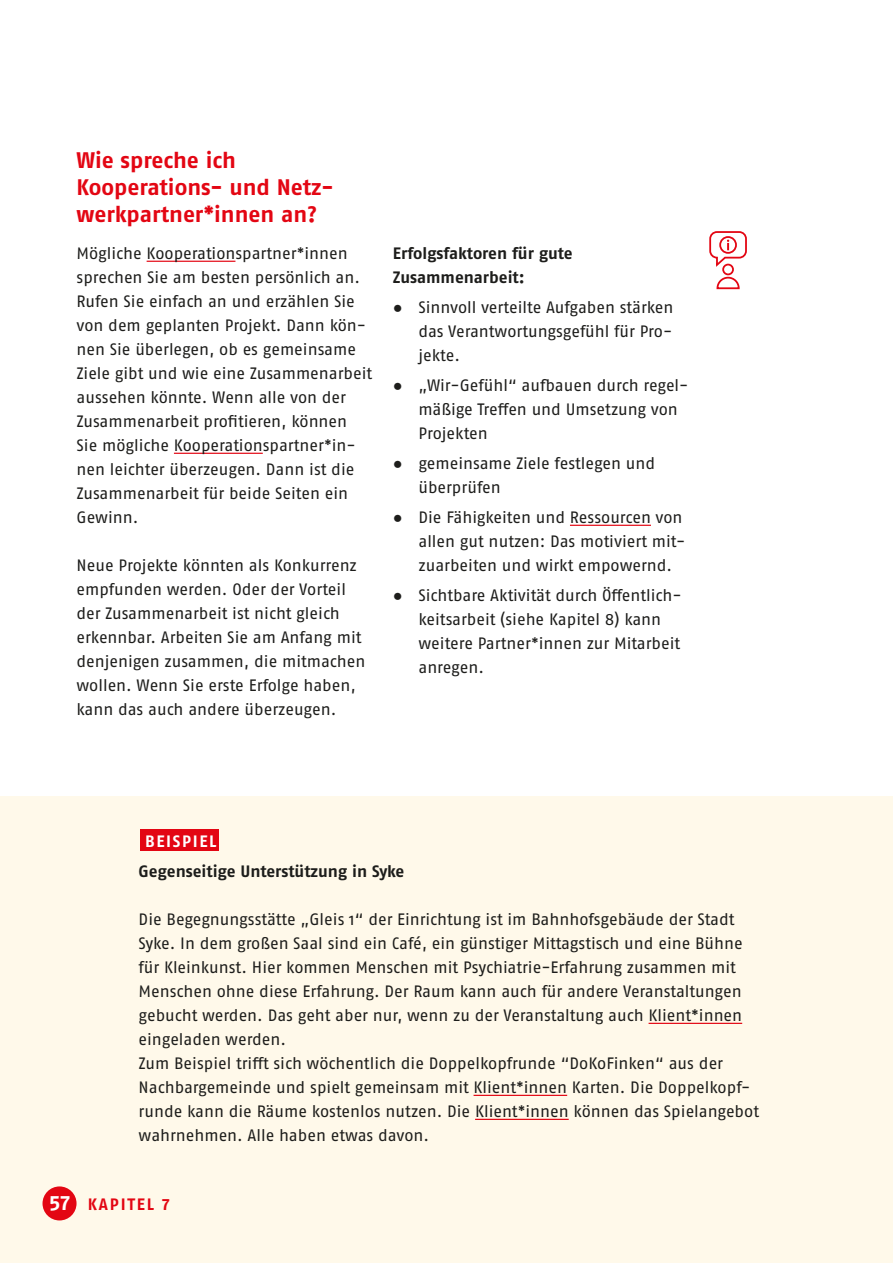
<style>
.page{position:relative;width:893px;height:1263px;background:#fff}
.page>*{position:absolute;margin:0;border:0;box-sizing:border-box;transform-origin:0 0}
.t1{font:700 22.5px/27px "Fago Pro";color:#e30613}
.t2{font:700 21px "Fago Pro";color:#fff}
.t3{font:16.5px/24px "Fago Pro";letter-spacing:-.005em;color:#1d1d1b}
.Ueberschrift_Beispiel{font:700 16.5px/24px "Fago Pro";letter-spacing:-.005em;color:#1d1d1b}
.t4{font:700 16.5px "Fago Pro";letter-spacing:.11em;color:#e30613}
.t5{font:700 16.5px "Fago Pro";letter-spacing:.1em;color:#fff}
.s1{font-family:"Arial"}
</style>
<div class="page">
<div style="left:0;top:797px;width:893px;height:466px;background:#fff9ea"></div>
<hr style="left:147px;top:261px;width:88px;height:1px;background:#e30613">
<hr style="left:174px;top:453px;width:89px;height:1px;background:#e30613">
<div style="left:141px;top:829px;width:78px;height:22px;background:#e30613"></div>
<hr style="left:649px;top:1023px;width:93px;height:1px;background:#e30613">
<hr style="left:474px;top:1095px;width:93px;height:1px;background:#e30613">
<hr style="left:475px;top:1119px;width:94px;height:1px;background:#e30613">
<hr style="left:570px;top:525px;width:81px;height:1px;background:#e30613">
<div style="left:709px;top:231px;width:38px;height:28px;border:2px solid #e30613;border-radius:7px"></div>
<div style="left:722px;top:264px;width:12px;height:11px;border:2px solid #e30613;border-radius:50%"></div>
<svg style="left:716px;top:276px;width:24px;height:14px"></svg>
<div style="left:719px;top:236px;width:18px;height:18px;border:2px solid #e30613;border-radius:50%"></div>
<svg style="left:727px;top:240px;width:2px;height:10px"></svg>
<div style="left:43px;top:1186px;width:34px;height:34px;background:#e30613;border-radius:50%"></div>
<h3 class="t1" style="left:77px;top:147px;width:259px">Wie spreche ich<br>Kooperations- und Netz&shy;werkpartner*innen an?</h3>
<p class="t3" style="left:77px;top:241px;width:297px">Mögliche Kooperationspartner*innen sprechen Sie am besten persönlich an.<br>Rufen Sie einfach an und erzählen Sie von dem geplanten Projekt. Dann kön&shy;nen Sie überlegen, ob es gemeinsame Ziele gibt und wie eine Zusammenarbeit aussehen könnte. Wenn alle von der Zusammenarbeit profitieren, können<br>Sie mögliche Kooperationspartner*in&shy;nen leichter überzeugen. Dann ist die Zusammenarbeit für beide Seiten ein Gewinn.</p>
<p class="t3" style="left:77px;top:553px;width:290px">Neue Projekte könnten als Konkurrenz empfunden werden. Oder der Vorteil der Zusammenarbeit ist nicht gleich erkennbar. Arbeiten Sie am Anfang mit denjenigen zusammen, die mitmachen wollen. Wenn Sie erste Erfolge haben, kann das auch andere überzeugen.</p>
<p class="Ueberschrift_Beispiel" style="left:393px;top:241px;width:181px">Erfolgsfaktoren für gute<br>Zusammenarbeit:</p>
<p class="t3" style="left:418px;top:295px;width:257px;text-align:justify;text-indent:-26px"><span class="s1">●</span> Sinnvoll verteilte Aufgaben stärken das Verantwortungsgefühl für Pro&shy;jekte.</p>
<p class="t3" style="left:418px;top:373px;width:272px;text-indent:-26px"><span class="s1">●</span> „Wir-Gefühl“ aufbauen durch regel&shy;mäßige Treffen und Umsetzung von<br>Projekten</p>
<p class="t3" style="left:418px;top:451px;width:238px;text-indent:-26px"><span class="s1">●</span> gemeinsame Ziele festlegen und überprüfen</p>
<p class="t3" style="left:418px;top:505px;width:269px;text-indent:-26px"><span class="s1">●</span> Die Fähigkeiten und Ressourcen von allen gut nutzen: Das motiviert mit&shy;zuarbeiten und wirkt empowernd.</p>
<p class="t3" style="left:418px;top:583px;width:265px;text-indent:-26px"><span class="s1">●</span> Sichtbare Aktivität durch Öffentlich&shy;keitsarbeit (siehe Kapitel 8) kann weitere Partner*innen zur Mitarbeit anregen.</p>
<p class="t5" style="left:145px;top:831px;width:73px">BEISPIEL</p>
<p class="Ueberschrift_Beispiel" style="left:139px;top:859px;width:267px">Gegenseitige Unterstützung in Syke</p>
<p class="t3" style="left:139px;top:907px;width:606px">Die Begegnungsstätte „Gleis 1“ der Einrichtung ist im Bahnhofsgebäude der Stadt Syke. In dem großen Saal sind ein Café, ein günstiger Mittagstisch und eine Bühne für Kleinkunst. Hier kommen Menschen mit Psychiatrie-Erfahrung zusammen mit Menschen ohne diese Erfahrung. Der Raum kann auch für andere Veranstaltungen gebucht werden. Das geht aber nur, wenn zu der Veranstaltung auch Klient*innen eingeladen werden.</p>
<p class="t3" style="left:139px;top:1051px;width:622px">Zum Beispiel trifft sich wöchentlich die Doppelkopfrunde “DoKoFinken“ aus der Nachbargemeinde und spielt gemeinsam mit Klient*innen Karten. Die Doppelkopf&shy;runde kann die Räume kostenlos nutzen. Die Klient*innen können das Spielangebot wahrnehmen. Alle haben etwas davon.</p>
<p class="t2" style="left:49px;top:1190px;width:22px">57</p>
<p class="t4" style="left:88px;top:1194px;width:84px">KAPITEL 7</p>
</div>
